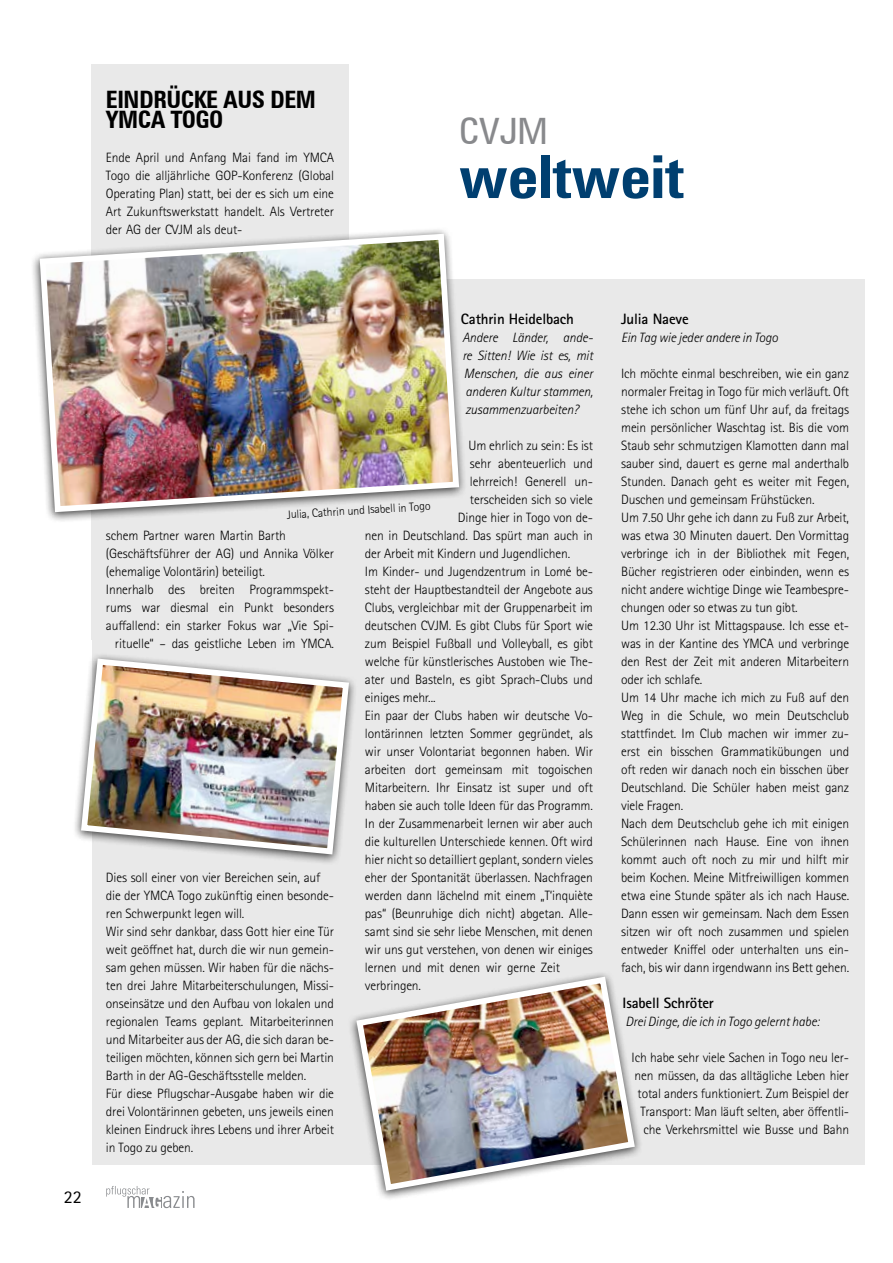
<style>
.page{position:relative;width:893px;height:1263px;background:#fff}
.page>*{position:absolute;margin:0;border:0;box-sizing:border-box;transform-origin:0 0}
.t1{font:700 condensed 59.25px "Zurich BT";color:#003f70;scale:1.05 1}
.t2{font:condensed 36.3px "Zurich BT";color:#88898c;scale:1.05 1}
.t3{font:700 condensed 24px/19.5px "Zurich BT";letter-spacing:-.02em;color:#000}
.t4{font:18px "Rotis Sans Serif Std";color:#000}
.t5{font:700 15px "Rotis Sans Serif Std";letter-spacing:-.01em;color:#000}
.t6{font:300 13.5px/18px "Rotis Sans Serif Std";letter-spacing:-.01em;color:#000}
.t7{font:italic 300 13.5px/18px "Rotis Sans Serif Std";letter-spacing:-.01em;color:#000;text-align:justify}
.t8{font:300 12px "Rotis Sans Serif Std";color:#000}
</style>
<div class="page">
<svg style="left:106px;top:1186px;width:89px;height:22px"></svg>
<div style="left:91px;top:64px;width:258px;height:576px;background:#e9e9e9"></div>
<div style="left:93px;top:279px;width:772px;height:885px;background:#e9e9e9"></div>
<div style="left:72px;top:652px;width:285px;height:213px;background:#000;opacity:.75"></div>
<img style="left:78px;top:655px;width:274px;height:202px">
<div style="left:31px;top:227px;width:437px;height:296px;background:#000;opacity:.75"></div>
<img style="left:37px;top:231px;width:425px;height:284px">
<div style="left:347px;top:970px;width:296px;height:231px;background:#000;opacity:.75"></div>
<img style="left:353px;top:973px;width:285px;height:221px">
<h3 class="t3" style="left:106px;top:90px;width:211px">EINDRÜCKE AUS DEM<br>YMCA TOGO</h3>
<p class="t6" style="left:106px;top:149px;width:230px;text-align:justify">Ende April und Anfang Mai fand im YMCA Togo die alljährliche GOP-Konferenz (Global Operating Plan) statt, bei der es sich um eine Art Zukunftswerkstatt handelt. Als Vertreter der AG der CVJM als deut-</p>
<h2 class="t2" style="left:459px;top:109px;width:86px">CVJM</h2>
<h1 class="t1" style="left:459px;top:141px;width:216px">weltweit</h1>
<h3 class="t4" style="left:64px;top:1186px;width:19px">22</h3>
<p class="t5" style="left:461px;top:309px;width:114px">Cathrin Heidelbach</p>
<p class="t7" style="left:462px;top:329px;width:132px">Andere Länder, ande&shy;re Sitten! Wie ist es, mit Menschen, die aus einer anderen Kultur stammen, zusammenzuarbeiten?</p>
<p class="t6" style="left:468px;top:437px;width:126px">Um ehrlich zu sein: Es ist</p>
<p class="t6" style="left:470px;top:455px;width:125px">sehr abenteuerlich und</p>
<p class="t6" style="left:470px;top:473px;width:124px">lehrreich! Generell un-</p>
<p class="t6" style="left:470px;top:491px;width:124px">terscheiden sich so viele</p>
<p class="t6" style="left:458px;top:509px;width:136px">Dinge hier in Togo von de-</p>
<p class="t6" style="left:365px;top:527px;width:230px">nen in Deutschland. Das spürt man auch in</p>
<p class="t6" style="left:365px;top:545px;width:207px">der Arbeit mit Kindern und Jugendlichen.</p>
<p class="t6" style="left:365px;top:563px;width:230px">Im Kinder- und Jugendzentrum in Lomé be-</p>
<p class="t6" style="left:365px;top:581px;width:230px">steht der Hauptbestandteil der Angebote aus</p>
<p class="t6" style="left:365px;top:599px;width:230px">Clubs, vergleichbar mit der Gruppenarbeit im</p>
<p class="t6" style="left:365px;top:617px;width:230px">deutschen CVJM. Es gibt Clubs für Sport wie</p>
<p class="t6" style="left:365px;top:635px;width:229px">zum Beispiel Fußball und Volleyball, es gibt</p>
<p class="t6" style="left:365px;top:653px;width:230px">welche für künstlerisches Austoben wie The-</p>
<p class="t6" style="left:365px;top:671px;width:230px">ater und Basteln, es gibt Sprach-Clubs und</p>
<p class="t6" style="left:365px;top:689px;width:72px">einiges mehr...</p>
<p class="t6" style="left:365px;top:707px;width:230px">Ein paar der Clubs haben wir deutsche Vo-</p>
<p class="t6" style="left:365px;top:725px;width:230px">lontärinnen letzten Sommer gegründet, als</p>
<p class="t6" style="left:365px;top:743px;width:230px">wir unser Volontariat begonnen haben. Wir</p>
<p class="t6" style="left:365px;top:761px;width:230px">arbeiten dort gemeinsam mit togoischen</p>
<p class="t6" style="left:365px;top:779px;width:230px">Mitarbeitern. Ihr Einsatz ist super und oft</p>
<p class="t6" style="left:365px;top:797px;width:230px">haben sie auch tolle Ideen für das Programm.</p>
<p class="t6" style="left:365px;top:815px;width:229px">In der Zusammenarbeit lernen wir aber auch</p>
<p class="t6" style="left:365px;top:833px;width:229px">die kulturellen Unterschiede kennen. Oft wird</p>
<p class="t6" style="left:365px;top:851px;width:230px">hier nicht so detailliert geplant, sondern vieles</p>
<p class="t6" style="left:365px;top:869px;width:230px">eher der Spontanität überlassen. Nachfragen</p>
<p class="t6" style="left:365px;top:887px;width:230px">werden dann lächelnd mit einem „T‘inquiète</p>
<p class="t6" style="left:365px;top:905px;width:230px">pas“ (Beunruhige dich nicht) abgetan. Alle-</p>
<p class="t6" style="left:365px;top:923px;width:230px">samt sind sie sehr liebe Menschen, mit denen</p>
<p class="t6" style="left:365px;top:941px;width:229px">wir uns gut verstehen, von denen wir einiges</p>
<p class="t6" style="left:365px;top:959px;width:197px">lernen und mit denen wir gerne Zeit</p>
<p class="t6" style="left:365px;top:977px;width:58px">verbringen.</p>
<p class="t8" style="left:286px;top:508px;width:145px;rotate:-4deg">Julia, Cathrin und Isabell in Togo</p>
<p class="t6" style="left:106px;top:527px;width:181px">schem Partner waren Martin Barth</p>
<p class="t6" style="left:106px;top:545px;width:230px">(Geschäftsführer der AG) und Annika Völker</p>
<p class="t6" style="left:106px;top:563px;width:161px">(ehemalige Volontärin) beteiligt.</p>
<p class="t6" style="left:106px;top:581px;width:230px">Innerhalb des breiten Programmspekt-</p>
<p class="t6" style="left:106px;top:599px;width:230px">rums war diesmal ein Punkt besonders</p>
<p class="t6" style="left:106px;top:617px;width:230px">auffallend: ein starker Fokus war „Vie Spi-</p>
<p class="t6" style="left:115px;top:635px;width:221px">rituelle“ – das geistliche Leben im YMCA.</p>
<p class="t6" style="left:106px;top:869px;width:230px">Dies soll einer von vier Bereichen sein, auf die der YMCA Togo zukünftig einen besonde&shy;ren Schwerpunkt legen will.<br>Wir sind sehr dankbar, dass Gott hier eine Tür weit geöffnet hat, durch die wir nun gemein&shy;sam gehen müssen. Wir haben für die nächs&shy;ten drei Jahre Mitarbeiterschulungen, Missi&shy;onseinsätze und den Aufbau von lokalen und regionalen Teams geplant. Mitarbeiterinnen und Mitarbeiter aus der AG, die sich daran be&shy;teiligen möchten, können sich gern bei Martin Barth in der AG-Geschäftsstelle melden.<br>Für diese Pflugschar-Ausgabe haben wir die drei Volontärinnen gebeten, uns jeweils einen kleinen Eindruck ihres Lebens und ihrer Arbeit in Togo zu geben.</p>
<p class="t5" style="left:621px;top:309px;width:69px">Julia Naeve</p>
<p class="t7" style="left:621px;top:329px;width:158px">Ein Tag wie jeder andere in Togo</p>
<p class="t6" style="left:621px;top:365px;width:230px">Ich möchte einmal beschreiben, wie ein ganz normaler Freitag in Togo für mich verläuft. Oft stehe ich schon um fünf Uhr auf, da freitags mein persönlicher Waschtag ist. Bis die vom Staub sehr schmutzigen Klamotten dann mal sauber sind, dauert es gerne mal anderthalb Stunden. Danach geht es weiter mit Fegen, Duschen und gemeinsam Frühstücken.<br>Um 7.50 Uhr gehe ich dann zu Fuß zur Arbeit, was etwa 30 Minuten dauert. Den Vormittag verbringe ich in der Bibliothek mit Fegen, Bücher registrieren oder einbinden, wenn es nicht andere wichtige Dinge wie Teambespre&shy;chungen oder so etwas zu tun gibt.<br>Um 12.30 Uhr ist Mittagspause. Ich esse et&shy;was in der Kantine des YMCA und verbringe den Rest der Zeit mit anderen Mitarbeitern oder ich schlafe.<br>Um 14 Uhr mache ich mich zu Fuß auf den Weg in die Schule, wo mein Deutschclub stattfindet. Im Club machen wir immer zu&shy;erst ein bisschen Grammatikübungen und oft reden wir danach noch ein bisschen über Deutschland. Die Schüler haben meist ganz viele Fragen.<br>Nach dem Deutschclub gehe ich mit einigen Schülerinnen nach Hause. Eine von ihnen kommt auch oft noch zu mir und hilft mir beim Kochen. Meine Mitfreiwilligen kommen etwa eine Stunde später als ich nach Hause.<br>Dann essen wir gemeinsam. Nach dem Essen sitzen wir oft noch zusammen und spielen entweder Kniffel oder unterhalten uns ein&shy;fach, bis wir dann irgendwann ins Bett gehen.</p>
<p class="t5" style="left:623px;top:993px;width:93px">Isabell Schröter</p>
<p class="t7" style="left:626px;top:1013px;width:195px">Drei Dinge, die ich in Togo gelernt habe:</p>
<p class="t6" style="left:632px;top:1049px;width:219px;text-align:right">Ich habe sehr viele Sachen in Togo neu ler&shy;nen müssen, da das alltägliche Leben hier total anders funktioniert. Zum Beispiel der Transport: Man läuft selten, aber öffentli&shy;che Verkehrsmittel wie Busse und Bahn</p>
</div>
